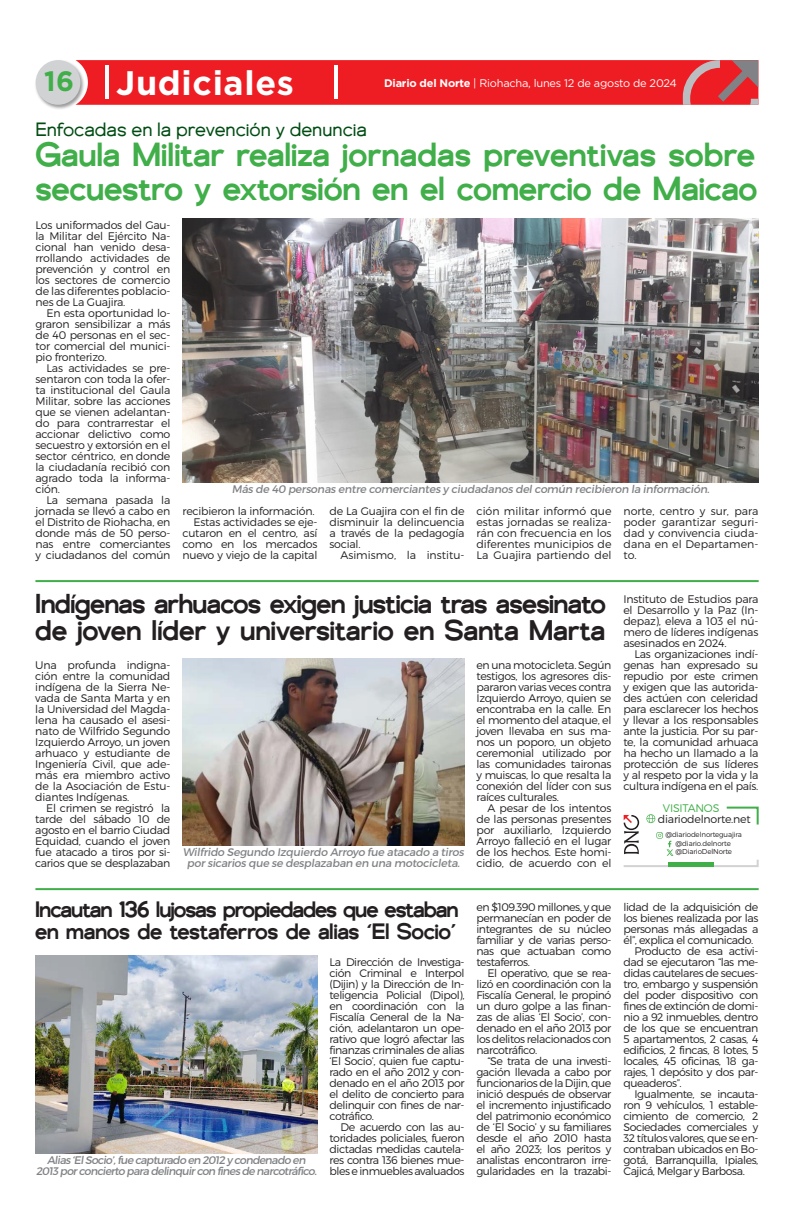
<style>
.page{position:relative;width:794px;height:1219px;background:#fff}
.page>*{position:absolute;margin:0;border:0;box-sizing:border-box;transform-origin:0 0}
.Capitular{font:700 34px "Gotham";letter-spacing:.02em;color:#fff}
.Título_medio_34pt{font:500 33px "Genova";letter-spacing:-.01em;color:#40ae49}
.Titulo_Medio_30Pt{font:500 28px "Genova";letter-spacing:-.01em;color:#231f20}
.Capitular-2{font:700 28px "Gotham";color:#40ae49}
.Titulo_Medio_30Pt-2{font:500 27px "Genova";letter-spacing:-.03em;color:#231f20}
.Titulo_Medio_30Pt-3{font:500 22px/22px "Genova";letter-spacing:-.05em;color:#231f20}
.Antetitulo{font:19px "Genova";color:#004c13}
.Texto{font:11px/11px "Trueno Lt";letter-spacing:-.03em;color:#231f20;text-align:justify}
.Texto_sin_sangrias{font:11px/11px "Trueno Lt";letter-spacing:-.02em;color:#231f20;text-align:justify}
.Pié_de_foto{font:11px/11px "Trueno Rg It";letter-spacing:-.02em;color:#808285;text-align:center}
.Pié_de_foto-2{font:11px/11px "Trueno Rg It";letter-spacing:-.06em;color:#808285;text-align:center}
.Texto-2{font:11px "Gotham";letter-spacing:-.02em;color:#fff}
.Texto-3{font:11px "Trueno Lt";color:#231f20}
.Texto-4{font:11px "Trueno Lt";letter-spacing:-.02em;color:#40ae49}
.Texto-5{font:7.1px "Trueno Lt";letter-spacing:-.02em;color:#231f20}
.s1{font-weight:700}
</style>
<div class="page">
<svg style="left:85px;top:60px;width:673px;height:45px;background:#eb2429"></svg>
<div style="left:35px;top:59px;width:50px;height:51px;background:#231f20;opacity:.45"></div>
<div style="left:36px;top:60px;width:44px;height:45px;background:#d1d2d4;border-radius:50%"></div>
<hr style="left:105px;top:66px;width:4px;height:33px;background:#fff">
<hr style="left:334px;top:66px;width:4px;height:33px;background:#fff">
<img style="left:182px;top:218px;width:577px;height:264px">
<hr style="left:35px;top:580px;width:723px;height:2px;background:#40ae49">
<hr style="left:35px;top:888px;width:723px;height:2px;background:#40ae49">
<img style="left:183px;top:658px;width:281px;height:187px">
<svg style="left:623px;top:806px;width:136px;height:61px"></svg>
<hr style="left:668px;top:863px;width:46px;height:4px;background:#40ae49">
<img style="left:35px;top:955px;width:282px;height:198px">
<p class="Capitular" style="left:116px;top:61px;width:179px">Judiciales</p>
<p class="Capitular-2" style="left:44px;top:62px;width:31px">16</p>
<p class="Texto-2" style="left:384px;top:76px;width:294px"><span class="s1">Diario del Norte</span> | Riohacha, lunes 12 de agosto de 2024</p>
<p class="Antetitulo" style="left:35px;top:119px;width:333px">Enfocadas en la prevención y denuncia</p>
<p class="Título_medio_34pt" style="left:35px;top:135px;width:721px">Gaula Militar realiza jornadas preventivas sobre</p>
<p class="Título_medio_34pt" style="left:35px;top:169px;width:723px">secuestro y extorsión en el comercio de Maicao</p>
<p class="Texto_sin_sangrias" style="left:35px;top:219px;width:136px">Los uniformados del Gau&shy;la Militar del Ejército Na&shy;cional han venido desa&shy;rrollando actividades de prevención y control en los sectores de comercio de las diferentes poblacio&shy;nes de La Guajira.</p>
<p class="Texto" style="left:35px;top:307px;width:136px;text-indent:11px">En esta oportunidad lo&shy;graron sensibilizar a más de 40 personas en el sec&shy;tor comercial del munici&shy;pio fronterizo.</p>
<p class="Texto" style="left:35px;top:362px;width:136px;text-indent:11px">Las actividades se pre&shy;sentaron con toda la ofer&shy;ta institucional del Gaula Militar, sobre las acciones que se vienen adelantan&shy;do para contrarrestar el accionar delictivo como secuestro y extorsión en el sector céntrico, en donde la ciudadanía recibió con agrado toda la informa&shy;ción.</p>
<p class="Texto" style="left:35px;top:494px;width:136px;text-indent:11px">La semana pasada la jornada se llevó a cabo en el Distrito de Riohacha, en donde más de 50 perso&shy;nas entre comerciantes y ciudadanos del común</p>
<p class="Pié_de_foto" style="left:232px;top:484px;width:479px">Más de 40 personas entre comerciantes y ciudadanos del común recibieron la información.</p>
<p class="Texto" style="left:182px;top:505px;width:134px">recibieron la información.</p>
<p class="Texto" style="left:182px;top:516px;width:136px;text-indent:11px">Estas actividades se eje&shy;cutaron en el centro, así como en los mercados nuevo y viejo de la capital</p>
<p class="Texto" style="left:329px;top:505px;width:136px">de La Guajira con el fin de disminuir la delincuencia a través de la pedagogía social.</p>
<p class="Texto" style="left:476px;top:505px;width:136px">ción militar informó que estas jornadas se realiza&shy;rán con frecuencia en los diferentes municipios de La Guajira partiendo del</p>
<p class="Texto" style="left:623px;top:505px;width:136px">norte, centro y sur, para poder garantizar seguri&shy;dad y convivencia ciuda&shy;dana en el Departamen&shy;to.</p>
<p class="Titulo_Medio_30Pt-2" style="left:35px;top:587px;width:572px">Indígenas arhuacos exigen justicia tras asesinato</p>
<p class="Titulo_Medio_30Pt" style="left:35px;top:613px;width:571px">de joven líder y universitario en Santa Marta</p>
<p class="Texto_sin_sangrias" style="left:35px;top:659px;width:136px">Una profunda indigna&shy;ción entre la comunidad indígena de la Sierra Ne&shy;vada de Santa Marta y en la Universidad del Magda&shy;lena ha causado el asesi&shy;nato de Wilfrido Segundo Izquierdo Arroyo, un joven arhuaco y estudiante de Ingeniería Civil, que ade&shy;más era miembro activo de la Asociación de Estu&shy;diantes Indígenas.</p>
<p class="Texto" style="left:35px;top:802px;width:136px;text-indent:11px">El crimen se registró la tarde del sábado 10 de agosto en el barrio Ciudad Equidad, cuando el joven fue atacado a tiros por si&shy;carios que se desplazaban</p>
<p class="Texto-3" style="left:340px;top:548px;width:125px">Asimismo, la institu-</p>
<p class="Texto" style="left:623px;top:593px;width:136px">Instituto de Estudios para el Desarrollo y la Paz (In&shy;depaz), eleva a 103 el nú&shy;mero de líderes indígenas asesinados en 2024.</p>
<p class="Texto" style="left:623px;top:648px;width:136px;text-indent:11px">Las organizaciones indí&shy;genas han expresado su repudio por este crimen y exigen que las autorida&shy;des actúen con celeridad para esclarecer los hechos y llevar a los responsables ante la justicia. Por su par&shy;te, la comunidad arhuaca ha hecho un llamado a la protección de sus líderes y al respeto por la vida y la cultura indígena en el país.</p>
<p class="Texto" style="left:476px;top:659px;width:136px">en una motocicleta. Según testigos, los agresores dis&shy;pararon varias veces contra Izquierdo Arroyo, quien se encontraba en la calle. En el momento del ataque, el joven llevaba en sus ma&shy;nos un poporo, un objeto ceremonial utilizado por las comunidades taironas y muiscas, lo que resalta la conexión del líder con sus raíces culturales.</p>
<p class="Texto" style="left:476px;top:802px;width:136px;text-indent:11px">A pesar de los intentos de las personas presentes por auxiliarlo, Izquierdo Arroyo falleció en el lugar de los hechos. Este homi&shy;cidio, de acuerdo con el</p>
<p class="Texto-4" style="left:663px;top:801px;width:58px">VISITANOS</p>
<p class="Texto" style="left:658px;top:813px;width:94px">diariodelnorte.net</p>
<p class="Texto-5" style="left:665px;top:830px;width:78px">@diariodelnorteguajira</p>
<p class="Texto-5" style="left:675px;top:839px;width:57px">@diario.delnorte</p>
<p class="Texto-5" style="left:675px;top:847px;width:58px">@DiarioDelNorte</p>
<p class="Pié_de_foto" style="left:183px;top:847px;width:283px">Wilfrido Segundo Izquierdo Arroyo fue atacado a tiros por sicarios que se desplazaban en una motocicleta.</p>
<p class="Titulo_Medio_30Pt-3" style="left:35px;top:898px;width:425px">Incautan 136 lujosas propiedades que estaban en manos de testaferros de alias ‘El Socio’</p>
<p class="Texto_sin_sangrias" style="left:329px;top:956px;width:136px">La Dirección de Investiga&shy;ción Criminal e Interpol (Dijin) y la Dirección de In&shy;teligencia Policial (Dipol), en coordinación con la Fiscalía General de la Na&shy;ción, adelantaron un ope&shy;rativo que logró afectar las finanzas criminales de alias ‘El Socio’, quien fue captu&shy;rado en el año 2012 y con&shy;denado en el año 2013 por el delito de concierto para delinquir con fines de nar&shy;cotráfico.</p>
<p class="Texto" style="left:329px;top:1121px;width:136px;text-indent:11px">De acuerdo con las au&shy;toridades policiales, fueron dictadas medidas cautela&shy;res contra 136 bienes mue&shy;bles e inmuebles avaluados</p>
<p class="Pié_de_foto-2" style="left:36px;top:1155px;width:282px">Alias ‘El Socio’, fue capturado en 2012 y condenado en<br>2013 por concierto para delinquir con fines de narcotráfico.</p>
<p class="Texto" style="left:476px;top:901px;width:136px">en $109.390 millones, y que permanecían en poder de integrantes de su núcleo familiar y de varias perso&shy;nas que actuaban como testaferros.</p>
<p class="Texto" style="left:476px;top:967px;width:136px;text-indent:11px">El operativo, que se rea&shy;lizó en coordinación con la Fiscalía General, le propinó un duro golpe a las finan&shy;zas de alias ‘El Socio’, con&shy;denado en el año 2013 por los delitos relacionados con narcotráfico.</p>
<p class="Texto" style="left:476px;top:1055px;width:136px;text-indent:11px">“Se trata de una investi&shy;gación llevada a cabo por funcionarios de la Dijin, que inició después de observar el incremento injustificado del patrimonio económico de ‘El Socio’ y su familiares desde el año 2010 hasta el año 2023; los peritos y analistas encontraron irre&shy;gularidades en la trazabi-</p>
<p class="Texto" style="left:623px;top:901px;width:136px">lidad de la adquisición de los bienes realizada por las personas más allegadas a él”, explica el comunicado.</p>
<p class="Texto" style="left:623px;top:945px;width:136px;text-indent:11px">Producto de esa activi&shy;dad se ejecutaron “las me&shy;didas cautelares de secues&shy;tro, embargo y suspensión del poder dispositivo con fines de extinción de domi&shy;nio a 92 inmuebles, dentro de los que se encuentran 5 apartamentos, 2 casas, 4 edificios, 2 fincas, 8 lotes, 5 locales, 45 oficinas, 18 ga&shy;rajes, 1 depósito y dos par&shy;queaderos”.</p>
<p class="Texto" style="left:623px;top:1088px;width:136px;text-indent:11px">Igualmente, se incauta&shy;ron 9 vehículos, 1 estable&shy;cimiento de comercio, 2<br>Sociedades comerciales y 32 títulos valores, que se en&shy;contraban ubicados en Bo&shy;gotá, Barranquilla, Ipiales, Cajicá, Melgar y Barbosa.</p>
</div>
